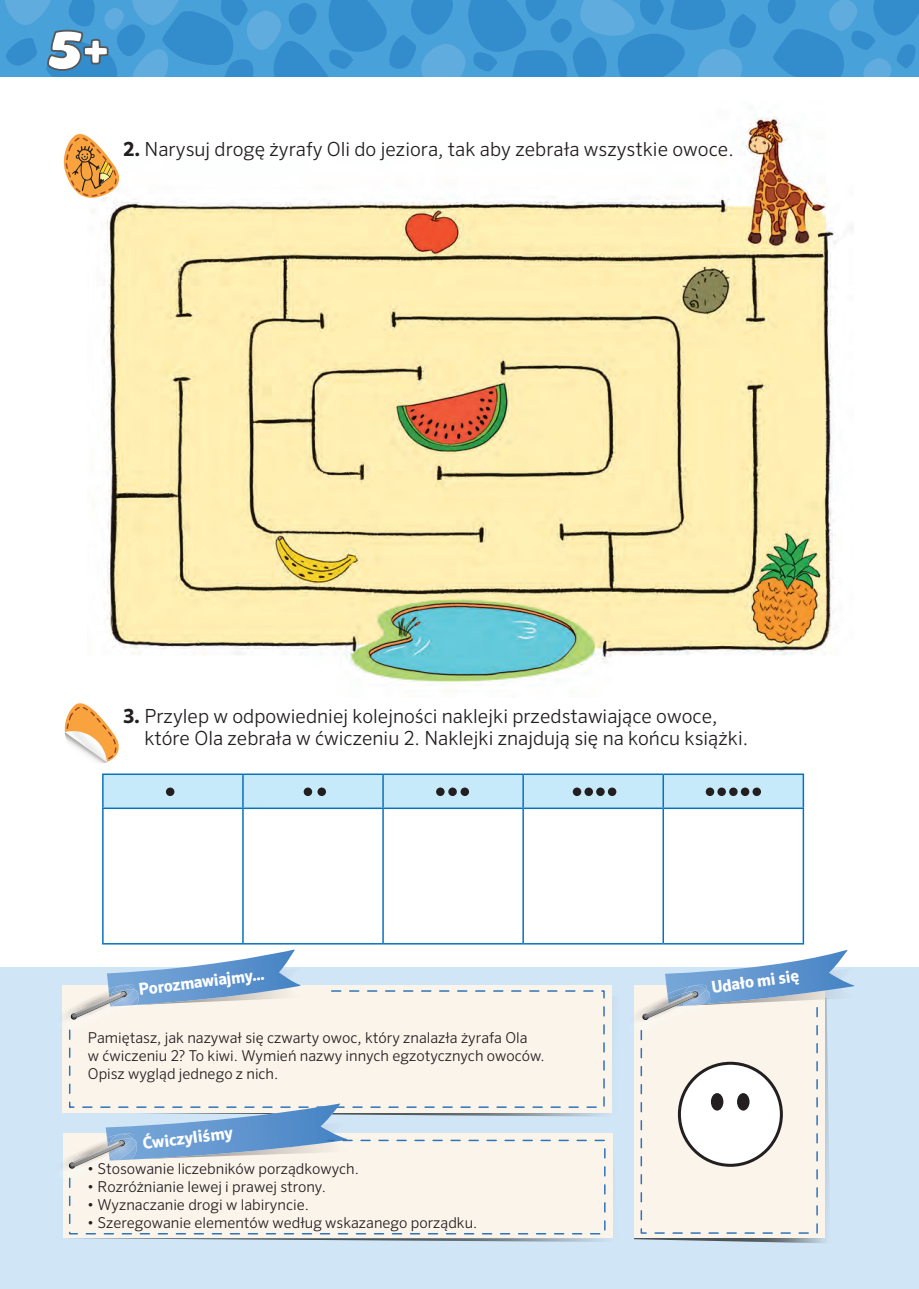
<style>
.page{position:relative;width:919px;height:1289px;background:#fff}
.page>*{position:absolute;margin:0;border:0;box-sizing:border-box;transform-origin:0 0}
.t1{font:300 19.5px/22.5px "Sero Pro";color:#231f20}
.t2{font:700 16.5px "Sero Pro";color:#fff}
.t3{font:300 15px/18px "Sero Pro";color:#231f20}
.s1{font-weight:700}
</style>
<div class="page">
<div style="left:0;top:967px;width:918px;height:321px;background:#d0e5f6"></div>
<svg style="left:348px;top:995px;width:264px;height:121px"></svg>
<div style="left:62px;top:985px;width:549px;height:127px;background:#faf4ea"></div>
<svg style="left:62px;top:949px;width:239px;height:72px"></svg>
<svg style="left:68px;top:989px;width:537px;height:119px"></svg>
<svg style="left:73px;top:1133px;width:540px;height:108px"></svg>
<div style="left:63px;top:1133px;width:549px;height:105px;background:#faf4ea"></div>
<svg style="left:62px;top:1103px;width:286px;height:64px"></svg>
<svg style="left:68px;top:1138px;width:538px;height:97px"></svg>
<svg style="left:634px;top:1237px;width:191px;height:6px"></svg>
<svg style="left:634px;top:950px;width:220px;height:284px"></svg>
<svg style="left:767px;top:0;width:151px;height:77px;background:#4198d3"></svg>
<div style="left:679px;top:1063px;width:102px;height:102px;background:#fff;border-radius:50%"></div>
<div style="left:677px;top:1061px;width:105px;height:105px;border:3px solid #231f20;border-radius:50%"></div>
<div style="left:710px;top:1093px;width:13px;height:17px;background:#231f20;border-radius:50%"></div>
<div style="left:737px;top:1093px;width:12px;height:17px;background:#231f20;border-radius:50%"></div>
<svg style="left:4px;top:0;width:752px;height:77px;background:#459ad3"></svg>
<img style="left:103px;top:117px;width:733px;height:565px">
<div style="left:104px;top:775px;width:698px;height:32px;background:#c6eafa"></div>
<svg style="left:104px;top:809px;width:698px;height:1px"></svg>
<hr style="left:102px;top:809px;width:2px;height:134px;background:#0b72ba">
<hr style="left:242px;top:809px;width:2px;height:134px;background:#0b72ba">
<hr style="left:382px;top:809px;width:2px;height:134px;background:#0b72ba">
<hr style="left:522px;top:809px;width:2px;height:134px;background:#0b72ba">
<hr style="left:662px;top:809px;width:2px;height:134px;background:#0b72ba">
<hr style="left:802px;top:809px;width:2px;height:134px;background:#0b72ba">
<hr style="left:102px;top:943px;width:141px;height:1px;background:#0b72ba">
<hr style="left:243px;top:943px;width:140px;height:1px;background:#0b72ba">
<hr style="left:383px;top:943px;width:140px;height:1px;background:#0b72ba">
<hr style="left:523px;top:943px;width:140px;height:1px;background:#0b72ba">
<hr style="left:663px;top:943px;width:141px;height:1px;background:#0b72ba">
<hr style="left:102px;top:773px;width:141px;height:2px;background:#0b72ba">
<hr style="left:102px;top:775px;width:2px;height:32px;background:#0b72ba">
<hr style="left:243px;top:773px;width:140px;height:2px;background:#0b72ba">
<hr style="left:242px;top:775px;width:2px;height:32px;background:#0b72ba">
<hr style="left:383px;top:773px;width:140px;height:2px;background:#0b72ba">
<hr style="left:382px;top:775px;width:2px;height:32px;background:#0b72ba">
<hr style="left:523px;top:773px;width:140px;height:2px;background:#0b72ba">
<hr style="left:522px;top:775px;width:2px;height:32px;background:#0b72ba">
<hr style="left:663px;top:773px;width:141px;height:2px;background:#0b72ba">
<hr style="left:662px;top:775px;width:2px;height:32px;background:#0b72ba">
<hr style="left:802px;top:775px;width:2px;height:32px;background:#0b72ba">
<hr style="left:102px;top:807px;width:141px;height:2px;background:#0b72ba">
<hr style="left:243px;top:807px;width:140px;height:2px;background:#0b72ba">
<hr style="left:383px;top:807px;width:140px;height:2px;background:#0b72ba">
<hr style="left:523px;top:807px;width:140px;height:2px;background:#0b72ba">
<hr style="left:663px;top:807px;width:141px;height:2px;background:#0b72ba">
<svg style="left:65px;top:703px;width:54px;height:60px"></svg>
<svg style="left:64px;top:134px;width:57px;height:64px"></svg>
<div style="left:166px;top:787px;width:8px;height:9px;background:#231f20;border-radius:50%"></div>
<div style="left:303px;top:787px;width:9px;height:9px;background:#231f20;border-radius:50%"></div>
<div style="left:436px;top:787px;width:8px;height:9px;background:#231f20;border-radius:50%"></div>
<div style="left:572px;top:787px;width:9px;height:9px;background:#231f20;border-radius:50%"></div>
<div style="left:717px;top:787px;width:8px;height:9px;background:#231f20;border-radius:50%"></div>
<div style="left:705px;top:787px;width:9px;height:9px;background:#231f20;border-radius:50%"></div>
<div style="left:317px;top:787px;width:9px;height:9px;background:#231f20;border-radius:50%"></div>
<div style="left:448px;top:787px;width:9px;height:9px;background:#231f20;border-radius:50%"></div>
<div style="left:584px;top:787px;width:9px;height:9px;background:#231f20;border-radius:50%"></div>
<div style="left:729px;top:787px;width:8px;height:9px;background:#231f20;border-radius:50%"></div>
<div style="left:460px;top:787px;width:9px;height:9px;background:#231f20;border-radius:50%"></div>
<div style="left:596px;top:787px;width:8px;height:9px;background:#231f20;border-radius:50%"></div>
<div style="left:740px;top:787px;width:9px;height:9px;background:#231f20;border-radius:50%"></div>
<svg style="left:607px;top:787px;width:9px;height:9px"></svg>
<div style="left:752px;top:787px;width:9px;height:9px;background:#231f20;border-radius:50%"></div>
<h1 class="t1" style="left:123px;top:137px;width:612px"><span class="s1">2.</span> Narysuj drogę żyrafy Oli do jeziora, tak aby zebrała wszystkie owoce.</h1>
<h1 class="t1" style="left:144px;top:704px;width:605px;text-indent:-21px"><span class="s1">3.</span> Przylep w odpowiedniej kolejności naklejki przedstawiające owoce, które Ola zebrała w ćwiczeniu 2. Naklejki znajdują się na końcu książki.</h1>
<p class="t2" style="left:138px;top:979px;width:128px;rotate:-7deg">Porozmawiajmy…</p>
<p class="t2" style="left:710px;top:977px;width:90px;rotate:-8deg">Udało mi się</p>
<p class="t3" style="left:88px;top:1028px;width:458px">Pamiętasz, jak nazywał się czwarty owoc, który znalazła żyrafa Ola<br>w ćwiczeniu 2? To kiwi. Wymień nazwy innych egzotycznych owoców.<br>Opisz wygląd jednego z nich.</p>
<p class="t2" style="left:141px;top:1133px;width:92px;rotate:-7deg">Ćwiczyliśmy</p>
<p class="t3" style="left:87px;top:1159px;width:273px">• Stosowanie liczebników porządkowych.</p>
<p class="t3" style="left:87px;top:1177px;width:240px">• Rozróżnianie lewej i prawej strony.</p>
<p class="t3" style="left:87px;top:1195px;width:223px">• Wyznaczanie drogi w labiryncie.</p>
<p class="t3" style="left:87px;top:1213px;width:391px">• Szeregowanie elementów według wskazanego porządku.</p>
</div>
